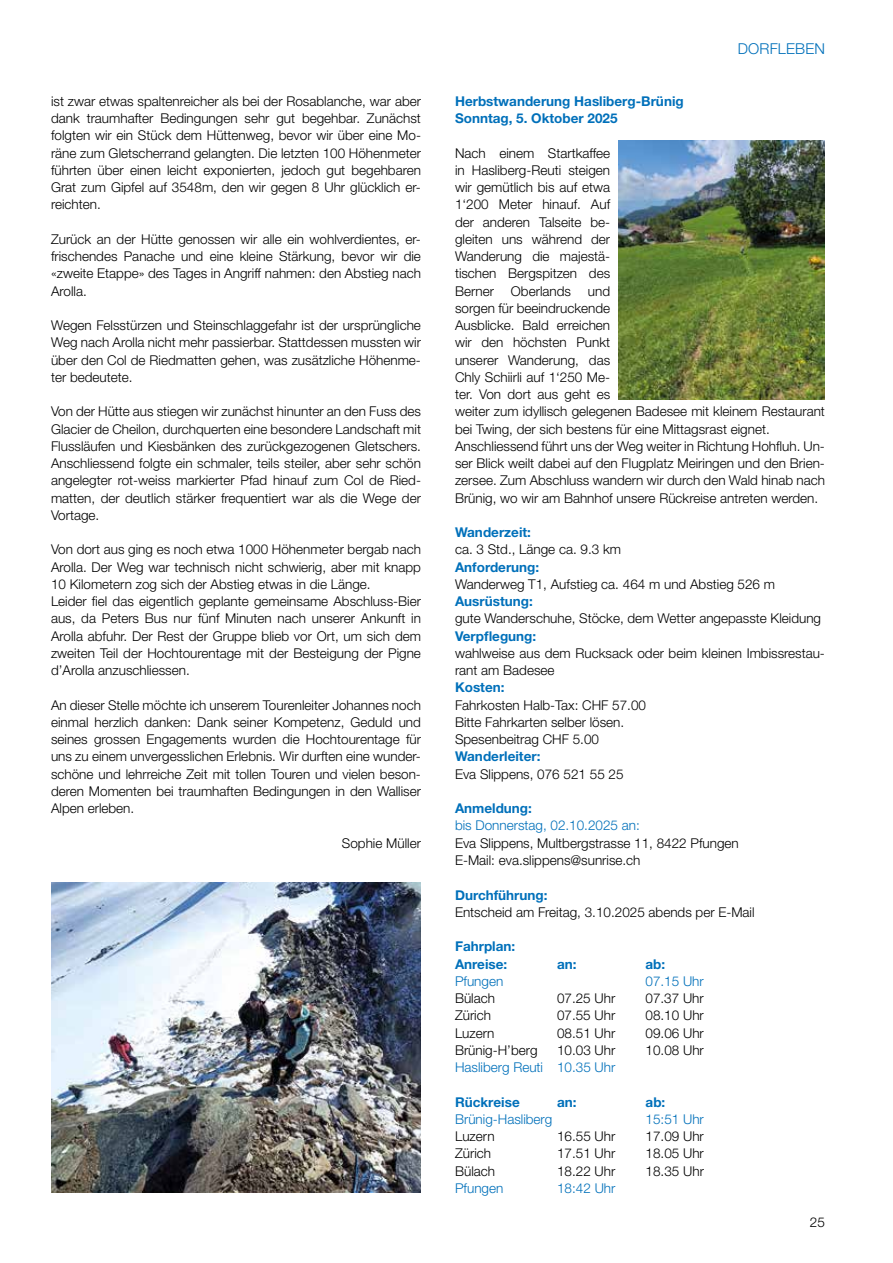
<style>
.page{position:relative;width:893px;height:1263px;background:#fff}
.page>*{position:absolute;margin:0;border:0;box-sizing:border-box;transform-origin:0 0}
.t1{font:300 15px "Helvetica Neue LT Pro";letter-spacing:.01em;color:#0070ba}
.t2{font:300 13.5px/17.2px "Helvetica Neue LT Pro";color:#000;text-align:justify}
.t3{font:700 13.5px/17.2px "Helvetica Neue LT Pro";color:#0070ba}
.t4{font:300 13.5px "Helvetica Neue LT Pro";color:#0070ba}
</style>
<div class="page">
<img style="left:51px;top:882px;width:370px;height:311px">
<img style="left:619px;top:140px;width:206px;height:259px">
<p class="t2" style="left:51px;top:92px;width:371px">ist zwar etwas spaltenreicher als bei der Rosablanche, war aber dank traumhafter Bedingungen sehr gut begehbar. Zunächst folgten wir ein Stück dem Hüttenweg, bevor wir über eine Mo&shy;räne zum Gletscherrand gelangten. Die letzten 100 Höhenmeter führten über einen leicht exponierten, jedoch gut begehbaren Grat zum Gipfel auf 3548m, den wir gegen 8 Uhr glücklich er&shy;reichten.</p>
<p class="t2" style="left:51px;top:230px;width:371px">Zurück an der Hütte genossen wir alle ein wohlverdientes, er&shy;frischendes Panache und eine kleine Stärkung, bevor wir die «zweite Etappe» des Tages in Angriff nahmen: den Abstieg nach Arolla.</p>
<p class="t2" style="left:51px;top:316px;width:371px">Wegen Felsstürzen und Steinschlaggefahr ist der ursprüngliche Weg nach Arolla nicht mehr passierbar. Stattdessen mussten wir über den Col de Riedmatten gehen, was zusätzliche Höhenme&shy;ter bedeutete.</p>
<p class="t2" style="left:51px;top:403px;width:371px">Von der Hütte aus stiegen wir zunächst hinunter an den Fuss des Glacier de Cheilon, durchquerten eine besondere Landschaft mit Flussläufen und Kiesbänken des zurückgezogenen Gletschers.<br>Anschliessend folgte ein schmaler, teils steiler, aber sehr schön angelegter rot-weiss markierter Pfad hinauf zum Col de Ried&shy;matten, der deutlich stärker frequentiert war als die Wege der Vortage.</p>
<p class="t2" style="left:51px;top:541px;width:371px;text-align:left">Von dort aus ging es noch etwa 1000 Höhenmeter bergab nach Arolla. Der Weg war technisch nicht schwierig, aber mit knapp 10 Kilometern zog sich der Abstieg etwas in die Länge.<br>Leider fiel das eigentlich geplante gemeinsame Abschluss-Bier aus, da Peters Bus nur fünf Minuten nach unserer Ankunft in Arolla abfuhr. Der Rest der Gruppe blieb vor Ort, um sich dem zweiten Teil der Hochtourentage mit der Besteigung der Pigne d’Arolla anzuschliessen.</p>
<p class="t2" style="left:51px;top:696px;width:371px">An dieser Stelle möchte ich unserem Tourenleiter Johannes noch einmal herzlich danken: Dank seiner Kompetenz, Geduld und seines grossen Engagements wurden die Hochtourentage für uns zu einem unvergesslichen Erlebnis. Wir durften eine wunder&shy;schöne und lehrreiche Zeit mit tollen Touren und vielen beson&shy;deren Momenten bei traumhaften Bedingungen in den Walliser Alpen erleben.</p>
<p class="t2" style="left:342px;top:834px;width:81px">Sophie Müller</p>
<p class="t1" style="left:738px;top:40px;width:89px">DORFLEBEN</p>
<p class="t3" style="left:455px;top:92px;width:230px">Herbstwanderung Hasliberg-Brünig<br>Sonntag, 5. Oktober 2025</p>
<p class="t2" style="left:455px;top:144px;width:157px">Nach einem Startkaffee in Hasliberg-Reuti steigen wir gemütlich bis auf etwa 1‘200 Meter hinauf. Auf der anderen Talseite be&shy;gleiten uns während der Wanderung die majestä&shy;tischen Bergspitzen des Berner</p>
<p class="t2" style="left:511px;top:282px;width:62px">Oberlands</p>
<p class="t2" style="left:455px;top:282px;width:371px;text-align:left;text-indent:133px">und<br>sorgen für beeindruckende<br>Ausblicke. Bald erreichen<br>wir den höchsten Punkt<br>unserer Wanderung, das<br>Chly Schiirli auf 1‘250 Me-<br>ter. Von dort aus geht es<br>weiter zum idyllisch gelegenen Badesee mit kleinem Restaurant bei Twing, der sich bestens für eine Mittagsrast eignet.<br>Anschliessend führt uns der Weg weiter in Richtung Hohfluh. Un&shy;ser Blick weilt dabei auf den Flugplatz Meiringen und den Brien&shy;zersee. Zum Abschluss wandern wir durch den Wald hinab nach Brünig, wo wir am Bahnhof unsere Rückreise antreten werden.</p>
<p class="t3" style="left:455px;top:523px;width:77px">Wanderzeit:</p>
<p class="t2" style="left:455px;top:541px;width:168px">ca. 3 Std., Länge ca. 9.3 km</p>
<p class="t3" style="left:455px;top:558px;width:86px">Anforderung:</p>
<p class="t2" style="left:455px;top:575px;width:322px">Wanderweg T1, Aufstieg ca. 464 m und Abstieg 526 m</p>
<p class="t3" style="left:455px;top:592px;width:79px">Ausrüstung:</p>
<p class="t2" style="left:455px;top:610px;width:368px">gute Wanderschuhe, Stöcke, dem Wetter angepasste Kleidung</p>
<p class="t3" style="left:455px;top:627px;width:83px">Verpflegung:</p>
<p class="t2" style="left:455px;top:644px;width:371px">wahlweise aus dem Rucksack oder beim kleinen Imbissrestau&shy;rant am Badesee</p>
<p class="t3" style="left:455px;top:679px;width:51px">Kosten:</p>
<p class="t2" style="left:455px;top:696px;width:193px;text-align:left">Fahrkosten Halb-Tax: CHF 57.00<br>Bitte Fahrkarten selber lösen.<br>Spesenbeitrag CHF 5.00</p>
<p class="t3" style="left:455px;top:748px;width:87px">Wanderleiter:</p>
<p class="t2" style="left:455px;top:765px;width:170px">Eva Slippens, 076 521 55 25</p>
<p class="t3" style="left:455px;top:799px;width:78px">Anmeldung:</p>
<p class="t4" style="left:455px;top:817px;width:186px">bis Donnerstag, 02.10.2025 an:</p>
<p class="t2" style="left:455px;top:834px;width:285px">Eva Slippens, Multbergstrasse 11, 8422 Pfungen<br>E-Mail: eva.slippens@sunrise.ch</p>
<p class="t3" style="left:455px;top:886px;width:94px">Durchführung:</p>
<p class="t2" style="left:455px;top:903px;width:301px">Entscheid am Freitag, 3.10.2025 abends per E-Mail</p>
<p class="t3" style="left:455px;top:937px;width:62px">Fahrplan:<br>Anreise:</p>
<p class="t3" style="left:557px;top:955px;width:21px">an:</p>
<p class="t3" style="left:645px;top:955px;width:21px">ab:</p>
<p class="t4" style="left:455px;top:973px;width:50px">Pfungen</p>
<p class="t4" style="left:645px;top:973px;width:60px">07.15 Uhr</p>
<p class="t2" style="left:455px;top:989px;width:42px">Bülach</p>
<p class="t2" style="left:557px;top:989px;width:60px">07.25 Uhr</p>
<p class="t2" style="left:645px;top:989px;width:60px">07.37 Uhr</p>
<p class="t2" style="left:455px;top:1006px;width:38px">Zürich</p>
<p class="t2" style="left:557px;top:1006px;width:60px">07.55 Uhr</p>
<p class="t2" style="left:645px;top:1006px;width:60px">08.10 Uhr</p>
<p class="t2" style="left:455px;top:1024px;width:41px">Luzern</p>
<p class="t2" style="left:557px;top:1024px;width:60px">08.51 Uhr</p>
<p class="t2" style="left:646px;top:1024px;width:60px">09.06 Uhr</p>
<p class="t2" style="left:455px;top:1041px;width:84px">Brünig-H’berg</p>
<p class="t2" style="left:557px;top:1041px;width:60px">10.03 Uhr</p>
<p class="t2" style="left:646px;top:1041px;width:60px">10.08 Uhr</p>
<p class="t4" style="left:455px;top:1059px;width:162px">Hasliberg Reuti 10.35 Uhr</p>
<p class="t3" style="left:455px;top:1093px;width:66px">Rückreise</p>
<p class="t3" style="left:557px;top:1093px;width:21px">an:</p>
<p class="t3" style="left:646px;top:1093px;width:21px">ab:</p>
<p class="t4" style="left:455px;top:1111px;width:99px">Brünig-Hasliberg</p>
<p class="t4" style="left:646px;top:1111px;width:60px">15:51 Uhr</p>
<p class="t2" style="left:455px;top:1127px;width:41px">Luzern</p>
<p class="t2" style="left:557px;top:1127px;width:60px">16.55 Uhr</p>
<p class="t2" style="left:646px;top:1127px;width:60px">17.09 Uhr</p>
<p class="t2" style="left:455px;top:1144px;width:38px">Zürich</p>
<p class="t2" style="left:557px;top:1144px;width:60px">17.51 Uhr</p>
<p class="t2" style="left:646px;top:1144px;width:60px">18.05 Uhr</p>
<p class="t2" style="left:455px;top:1162px;width:42px">Bülach</p>
<p class="t2" style="left:557px;top:1162px;width:60px">18.22 Uhr</p>
<p class="t2" style="left:646px;top:1162px;width:60px">18.35 Uhr</p>
<p class="t4" style="left:455px;top:1180px;width:50px">Pfungen</p>
<p class="t4" style="left:557px;top:1180px;width:60px">18:42 Uhr</p>
<p class="t2" style="left:810px;top:1213px;width:17px">25</p>
</div>
